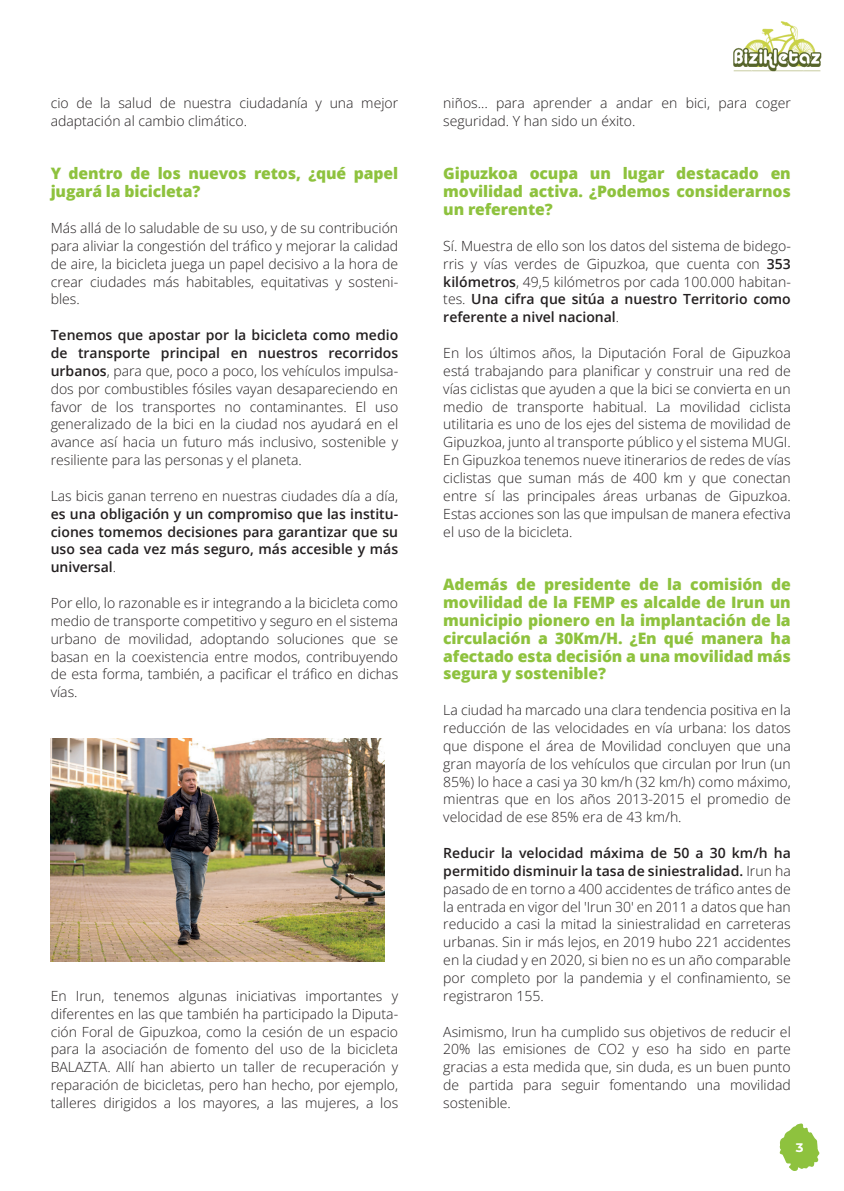
<style>
.page{position:relative;width:844px;height:1191px;background:#fff}
.page>*{position:absolute;margin:0;border:0;box-sizing:border-box;transform-origin:0 0}
.t1{font:800 15.75px/17.8px "Open Sans";letter-spacing:-.01em;color:#8ec23e;text-align:justify}
.t2{font:300 14px/17.8px "Open Sans";color:#231f20;text-align:justify}
.t3{font:600 14px/17.8px "Open Sans";color:#231f20;text-align:justify}
.t4{font:700 12.42px "Montserrat";color:#fff;scale:1.06 1}
.s1{font-weight:600}
.s2{font-weight:300}
</style>
<div class="page">
<img style="left:733px;top:46px;width:89px;height:26px">
<img style="left:742px;top:21px;width:71px;height:51px">
<img style="left:50px;top:738px;width:334px;height:223px">
<svg style="left:779px;top:1123px;width:40px;height:48px"></svg>
<p class="t2" style="left:51px;top:94px;width:349px">cio de la salud de nuestra ciudadanía y una mejor adaptación al cambio climático.</p>
<p class="t1" style="left:51px;top:164px;width:349px">Y dentro de los nuevos retos, ¿qué papel jugará la bicicleta?</p>
<p class="t2" style="left:51px;top:219px;width:349px">Más allá de lo saludable de su uso, y de su contribución para aliviar la congestión del tráfico y mejorar la calidad de aire, la bicicleta juega un papel decisivo a la hora de crear ciudades más habitables, equitativas y sosteni&shy;bles.</p>
<p class="t2" style="left:51px;top:326px;width:349px"><span class="s1">Tenemos que apostar por la bicicleta como medio de transporte principal en nuestros recorridos urbanos</span>, para que, poco a poco, los vehículos impulsa&shy;dos por combustibles fósiles vayan desapareciendo en favor de los transportes no contaminantes. El uso generalizado de la bici en la ciudad nos ayudará en el avance así hacia un futuro más inclusivo, sostenible y resiliente para las personas y el planeta.</p>
<p class="t2" style="left:51px;top:486px;width:349px">Las bicis ganan terreno en nuestras ciudades día a día,</p>
<p class="t3" style="left:51px;top:504px;width:349px">es una obligación y un compromiso que las institu&shy;ciones tomemos decisiones para garantizar que su uso sea cada vez más seguro, más accesible y más universal<span class="s2">.</span></p>
<p class="t2" style="left:51px;top:593px;width:349px">Por ello, lo razonable es ir integrando a la bicicleta como medio de transporte competitivo y seguro en el sistema urbano de movilidad, adoptando soluciones que se basan en la coexistencia entre modos, contribuyendo de esta forma, también, a pacificar el tráfico en dichas vías.</p>
<p class="t2" style="left:51px;top:986px;width:349px">En Irun, tenemos algunas iniciativas importantes y diferentes en las que también ha participado la Diputa&shy;ción Foral de Gipuzkoa, como la cesión de un espacio para la asociación de fomento del uso de la bicicleta BALAZTA. Allí han abierto un taller de recuperación y reparación de bicicletas, pero han hecho, por ejemplo, talleres dirigidos a los mayores, a las mujeres, a los</p>
<p class="t2" style="left:443px;top:94px;width:349px">niños… para aprender a andar en bici, para coger seguridad. Y han sido un éxito.</p>
<p class="t1" style="left:443px;top:164px;width:349px">Gipuzkoa ocupa un lugar destacado en movilidad activa. ¿Podemos considerarnos un referente?</p>
<p class="t2" style="left:443px;top:236px;width:349px">Sí. Muestra de ello son los datos del sistema de bidego&shy;rris y vías verdes de Gipuzkoa, que cuenta con <span class="s1">353 kilómetros</span>, 49,5 kilómetros por cada 100.000 habitan&shy;tes. <span class="s1">Una cifra que sitúa a nuestro Territorio como referente a nivel nacional</span>.</p>
<p class="t2" style="left:443px;top:344px;width:349px">En los últimos años, la Diputación Foral de Gipuzkoa está trabajando para planificar y construir una red de vías ciclistas que ayuden a que la bici se convierta en un medio de transporte habitual. La movilidad ciclista utilitaria es uno de los ejes del sistema de movilidad de Gipuzkoa, junto al transporte público y el sistema MUGI.<br>En Gipuzkoa tenemos nueve itinerarios de redes de vías ciclistas que suman más de 400 km y que conectan entre sí las principales áreas urbanas de Gipuzkoa.<br>Estas acciones son las que impulsan de manera efectiva el uso de la bicicleta.</p>
<p class="t1" style="left:443px;top:574px;width:349px">Además de presidente de la comisión de movilidad de la FEMP es alcalde de Irun un municipio pionero en la implantación de la circulación a 30Km/H. ¿En qué manera ha afectado esta decisión a una movilidad más segura y sostenible?</p>
<p class="t2" style="left:443px;top:701px;width:349px">La ciudad ha marcado una clara tendencia positiva en la reducción de las velocidades en vía urbana: los datos que dispone el área de Movilidad concluyen que una gran mayoría de los vehículos que circulan por Irun (un 85%) lo hace a casi ya 30 km/h (32 km/h) como máximo, mientras que en los años 2013-2015 el promedio de velocidad de ese 85% era de 43 km/h.</p>
<p class="t2" style="left:443px;top:843px;width:349px"><span class="s1">Reducir la velocidad máxima de 50 a 30 km/h ha permitido disminuir la tasa de siniestralidad.</span> Irun ha pasado de en torno a 400 accidentes de tráfico antes de la entrada en vigor del 'Irun 30' en 2011 a datos que han reducido a casi la mitad la siniestralidad en carreteras urbanas. Sin ir más lejos, en 2019 hubo 221 accidentes en la ciudad y en 2020, si bien no es un año comparable por completo por la pandemia y el confinamiento, se registraron 155.</p>
<p class="t2" style="left:443px;top:1022px;width:349px">Asimismo, Irun ha cumplido sus objetivos de reducir el 20% las emisiones de CO2 y eso ha sido en parte gracias a esta medida que, sin duda, es un buen punto de partida para seguir fomentando una movilidad sostenible.</p>
<p class="t4" style="left:795px;top:1138px;width:9px">3</p>
</div>
